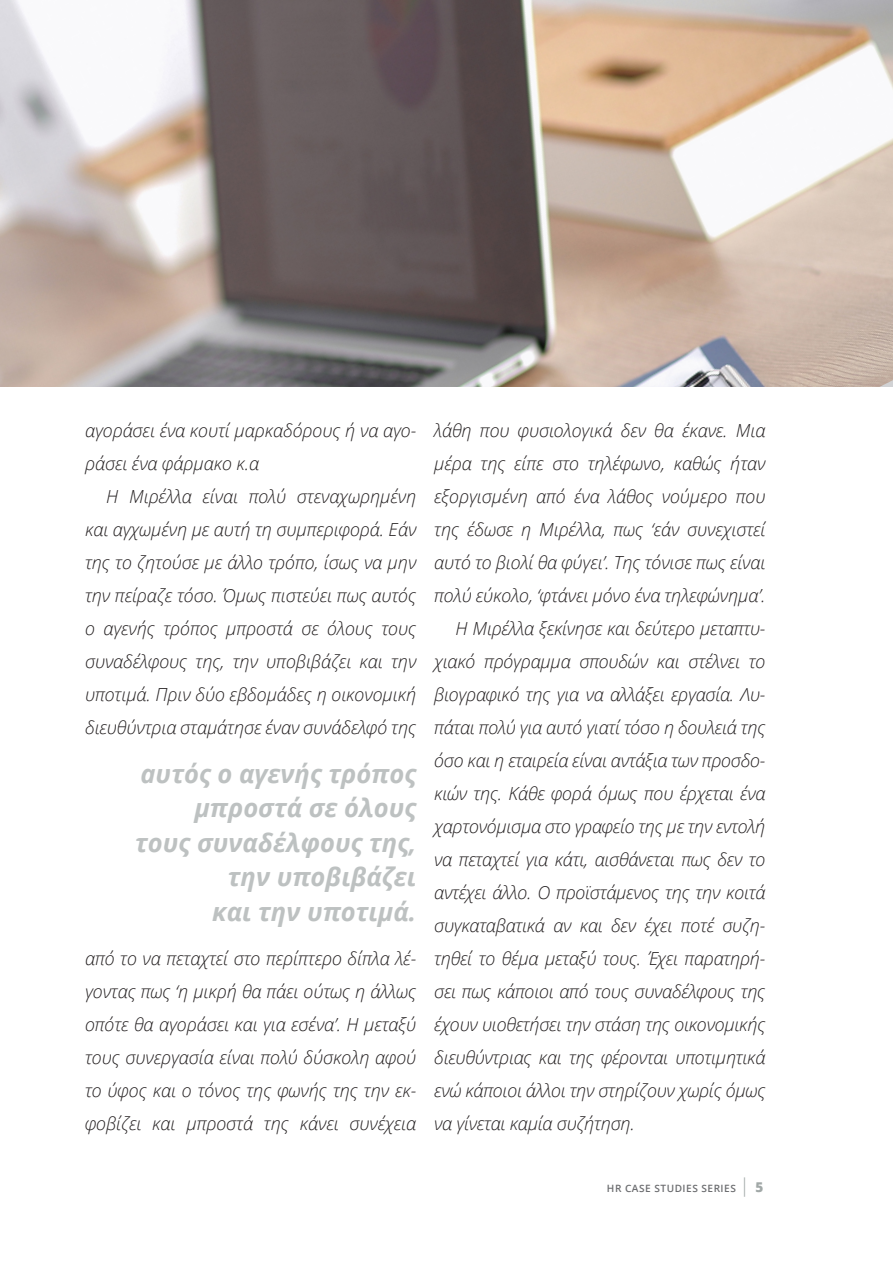
<style>
.page{position:relative;width:893px;height:1263px;background:#fff}
.page>*{position:absolute;margin:0;border:0;box-sizing:border-box;transform-origin:0 0}
.t1{font:italic 700 25.5px/34.5px "Open Sans";color:#bdc1c1;text-align:right}
.t2{font:italic 300 18px/33px "Open Sans";letter-spacing:-.01em;color:#231f20;text-align:justify}
.t3{font:600 10.05px "Open Sans";letter-spacing:.05em;color:#6c6d70}
.s1{font-weight:300;font-size:19.05px;color:#a1a8a7}
.s2{font-weight:800;font-size:13.5px;color:#a1a8a7}
</style>
<div class="page">
<img style="left:0;top:0;width:893px;height:387px">
<p class="t2" style="left:85px;top:413px;width:333px">αγοράσει ένα κουτί μαρκαδόρους ή να αγο&shy;ράσει ένα φάρμακο κ.α</p>
<p class="t2" style="left:85px;top:479px;width:333px;text-indent:21px">Η Μιρέλλα είναι πολύ στεναχωρημένη και αγχωμένη με αυτή τη συμπεριφορά. Εάν της το ζητούσε με άλλο τρόπο, ίσως να μην την πείραζε τόσο. Όμως πιστεύει πως αυτός ο αγενής τρόπος μπροστά σε όλους τους συναδέλφους της, την υποβιβάζει και την υποτιμά. Πριν δύο εβδομάδες η οικονομική διευθύντρια σταμάτησε έναν συνάδελφό της</p>
<h1 class="t1" style="left:135px;top:756px;width:282px">aυτός ο αγενής τρόπος μπροστά σε όλους τους συναδέλφους της, την υποβιβάζει<br>και την υποτιμά.</h1>
<p class="t2" style="left:85px;top:941px;width:333px">από το να πεταχτεί στο περίπτερο δίπλα λέ&shy;γοντας πως ‘η μικρή θα πάει ούτως η άλλως οπότε θα αγοράσει και για εσένα’. Η μεταξύ τους συνεργασία είναι πολύ δύσκολη αφού το ύφος και ο τόνος της φωνής της την εκ&shy;φοβίζει και μπροστά της κάνει συνέχεια</p>
<p class="t2" style="left:434px;top:413px;width:333px">λάθη που φυσιολογικά δεν θα έκανε. Μια</p>
<p class="t2" style="left:434px;top:446px;width:333px">μέρα της είπε στο τηλέφωνο, καθώς ήταν</p>
<p class="t2" style="left:434px;top:479px;width:333px">εξοργισμένη από ένα λάθος νούμερο που</p>
<p class="t2" style="left:434px;top:512px;width:333px">της έδωσε η Μιρέλλα, πως ‘εάν συνεχιστεί</p>
<p class="t2" style="left:434px;top:545px;width:333px">αυτό το βιολί θα φύγει’. Της τόνισε πως είναι</p>
<p class="t2" style="left:434px;top:578px;width:333px">πολύ εύκολο, ‘φτάνει μόνο ένα τηλεφώνημα’.</p>
<p class="t2" style="left:455px;top:611px;width:311px">Η Μιρέλλα ξεκίνησε και δεύτερο μεταπτυ-</p>
<p class="t2" style="left:434px;top:644px;width:333px">χιακό πρόγραμμα σπουδών και στέλνει το</p>
<p class="t2" style="left:434px;top:677px;width:333px">βιογραφικό της για να αλλάξει εργασία. Λυ-</p>
<p class="t2" style="left:434px;top:710px;width:333px">πάται πολύ για αυτό γιατί τόσο η δουλειά της</p>
<p class="t2" style="left:434px;top:743px;width:333px">όσο και η εταιρεία είναι αντάξια των προσδο-</p>
<p class="t2" style="left:434px;top:776px;width:333px">κιών της. Κάθε φορά όμως που έρχεται ένα</p>
<p class="t2" style="left:434px;top:809px;width:333px">χαρτονόμισμα στο γραφείο της με την εντολή</p>
<p class="t2" style="left:434px;top:842px;width:333px">να πεταχτεί για κάτι, αισθάνεται πως δεν το</p>
<p class="t2" style="left:434px;top:875px;width:333px">αντέχει άλλο. Ο προϊστάμενος της την κοιτά</p>
<p class="t2" style="left:434px;top:908px;width:333px">συγκαταβατικά αν και δεν έχει ποτέ συζη-</p>
<p class="t2" style="left:434px;top:941px;width:333px">τηθεί το θέμα μεταξύ τους. Έχει παρατηρή-</p>
<p class="t2" style="left:434px;top:974px;width:333px">σει πως κάποιοι από τους συναδέλφους της</p>
<p class="t2" style="left:434px;top:1007px;width:333px">έχουν υιοθετήσει την στάση της οικονομικής</p>
<p class="t2" style="left:434px;top:1040px;width:333px">διευθύντριας και της φέρονται υποτιμητικά</p>
<p class="t2" style="left:434px;top:1073px;width:333px">ενώ κάποιοι άλλοι την στηρίζουν χωρίς όμως</p>
<p class="t2" style="left:434px;top:1106px;width:202px">να γίνεται καμία συζήτηση.</p>
<p class="t3" style="left:607px;top:1182px;width:158px">HR CASE STUDIES SERIES <span class="s1">|</span> <span class="s2">5</span></p>
</div>
